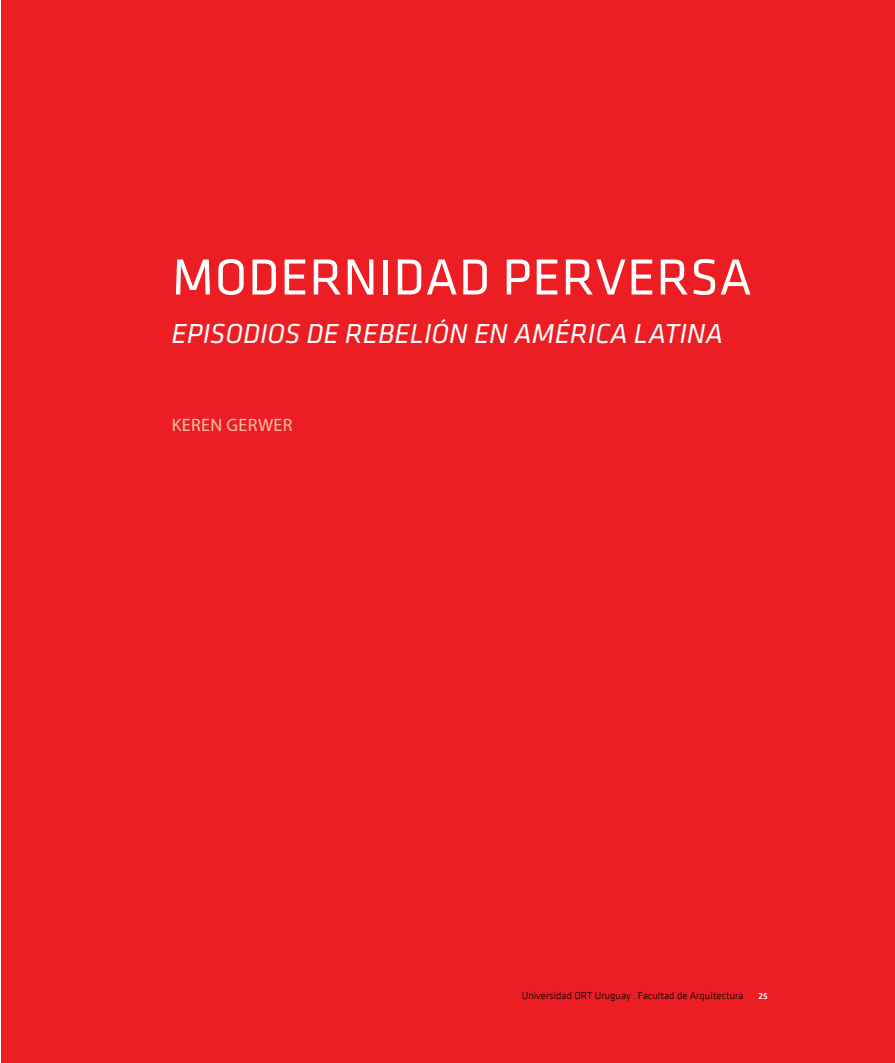
<style>
.page{position:relative;width:895px;height:1063px;background:#fff}
.page>*{position:absolute;margin:0;border:0;box-sizing:border-box;transform-origin:0 0}
.t1{font:52.5px "Klavika";letter-spacing:.015em;color:#fff}
.t2{font:italic 28.5px "Klavika";color:#fff}
.t3{font:18px "Myriad Pro";letter-spacing:.02em;color:#fbbea7}
.t4{font:10.5px "Klavika Light OSF";color:#000}
.t5{font:500 9px "Klavika";color:#fff}
</style>
<div class="page">
<div style="left:1px;top:0;width:893px;height:1063px;background:#ed1d24"></div>
<h1 class="t1" style="left:172px;top:243px;width:581px">MODERNIDAD PERVERSA</h1>
<h2 class="t2" style="left:171px;top:318px;width:553px">EPISODIOS DE REBELIÓN EN AMÉRICA LATINA</h2>
<h3 class="t3" style="left:172px;top:414px;width:122px">KEREN GERWER</h3>
<p class="t4" style="left:521px;top:990px;width:223px">Universidad ORT Uruguay . Facultad de Arquitectura</p>
<p class="t5" style="left:758px;top:990px;width:11px">25</p>
</div>
